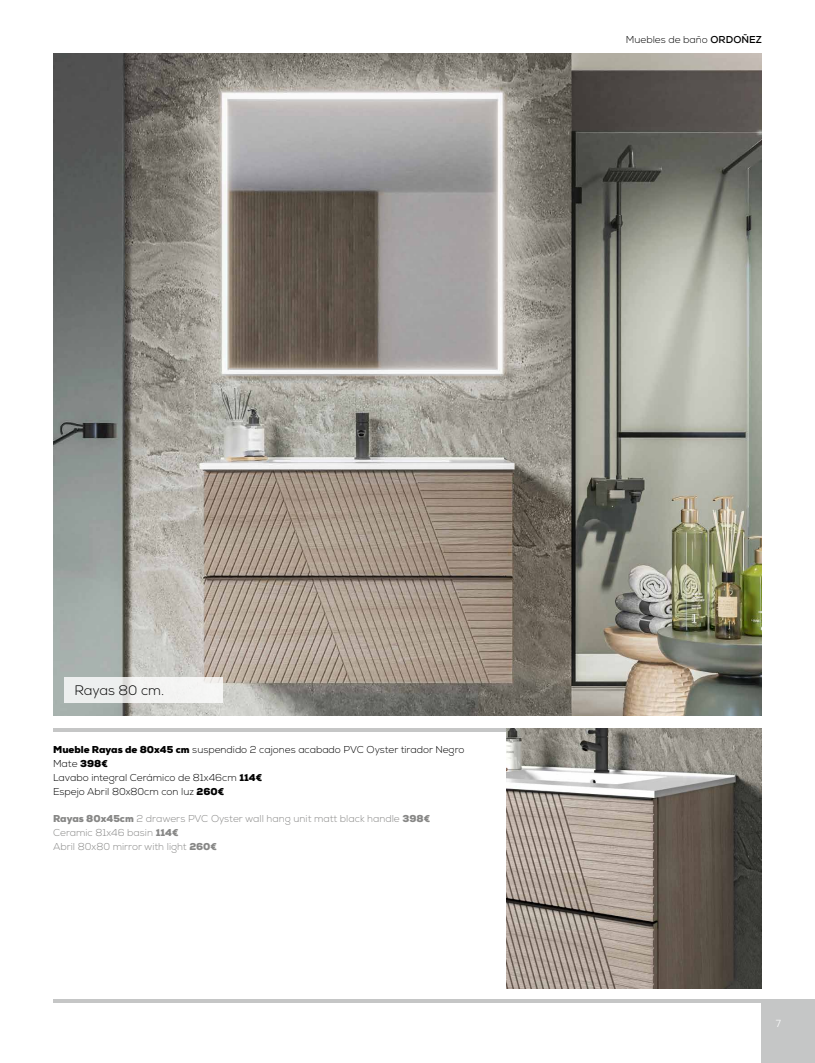
<style>
.page{position:relative;width:815px;height:1063px;background:#fff}
.page>*{position:absolute;margin:0;border:0;box-sizing:border-box;transform-origin:0 0}
.t1{font:300 13.75px "Nexa";color:#000}
.t2{font:300 10px/13.8px "Nexa";color:#000}
.t3{font:300 10px/13.8px "Nexa";color:#878786}
.t4{font:300 10px "Poppins";color:#fff}
.s1{font-weight:700}
.s2{font-weight:900}
</style>
<div class="page">
<div style="left:762px;top:999px;width:53px;height:64px;background:#c5c6c6"></div>
<img style="left:53px;top:53px;width:709px;height:663px">
<div style="left:64px;top:677px;width:158px;height:25px;background:#f2f2f1"></div>
<hr style="left:53px;top:728px;width:709px;height:4px;background:#c5c6c6">
<hr style="left:53px;top:999px;width:709px;height:4px;background:#c5c6c6">
<img style="left:507px;top:728px;width:255px;height:261px">
<p class="t2" style="left:626px;top:33px;width:137px">Muebles de baño <span class="s1">ORDOÑEZ</span></p>
<h1 class="t1" style="left:74px;top:682px;width:91px">Rayas 80 cm.</h1>
<p class="t2" style="left:53px;top:743px;width:413px"><span class="s2">Mueble Rayas de 80x45 cm</span> suspendido 2 cajones acabado PVC Oyster tirador Negro Mate <span class="s2">398€<br></span>Lavabo integral Cerámico de 81x46cm <span class="s2">114€<br></span>Espejo Abril 80x80cm con luz <span class="s2">260€</span></p>
<p class="t3" style="left:53px;top:812px;width:379px"><span class="s2">Rayas 80x45cm</span> 2 drawers PVC Oyster wall hang unit matt black handle <span class="s2">398€<br></span>Ceramic 81x46 basin <span class="s2">114€<br></span>Abril 80x80 mirror with light <span class="s2">260€</span></p>
<p class="t4" style="left:776px;top:1017px;width:7px">7</p>
</div>
